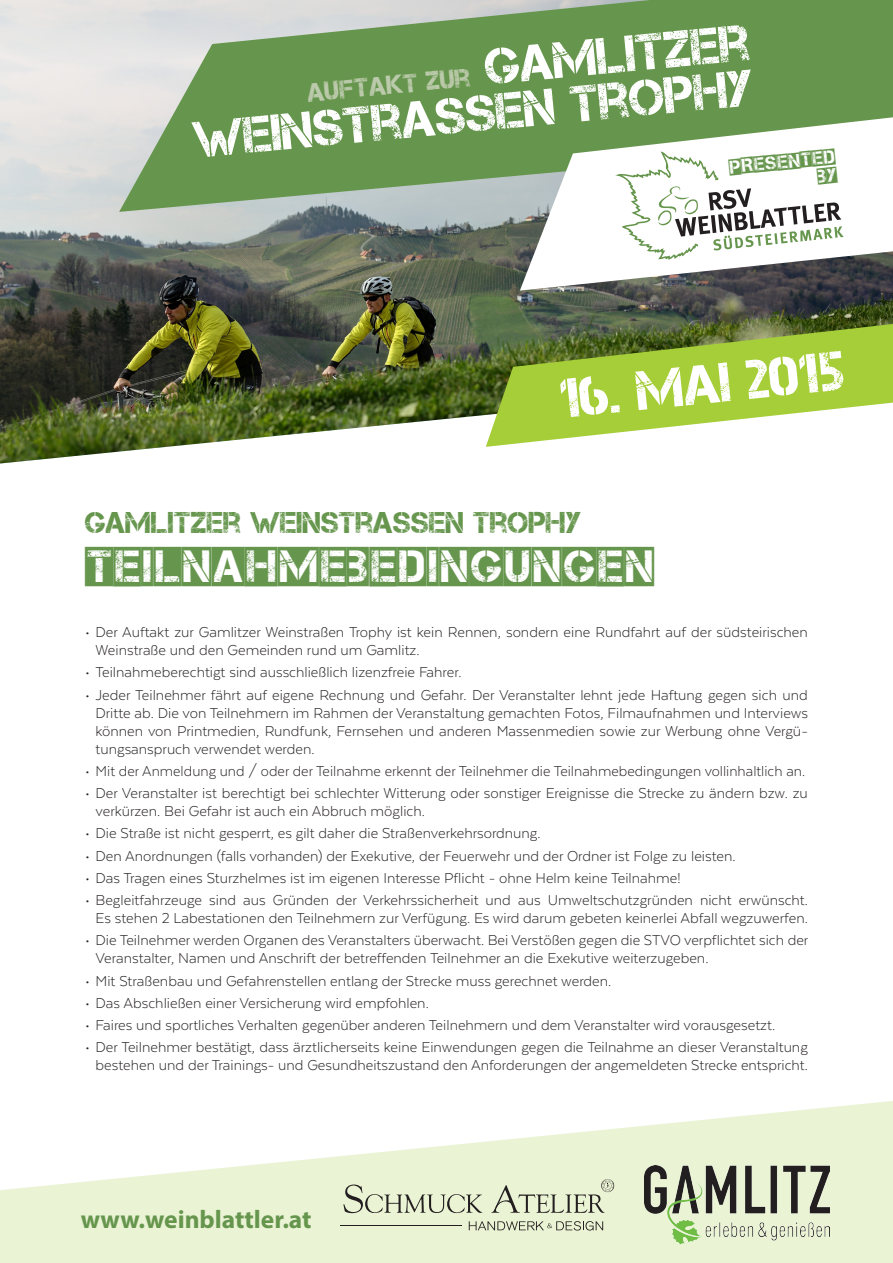
<style>
.page{position:relative;width:893px;height:1263px;background:#fff}
.page>*{position:absolute;margin:0;border:0;box-sizing:border-box;transform-origin:0 0}
.t1{font:51px "Captureit";color:#fff}
.t2{font:45px "Captureit 2";letter-spacing:.005em;color:#66964d}
.t3{font:30px "Captureit";letter-spacing:.005em;color:#66964d}
.t4{font:26.1px "Captureit";color:#bbcaab}
.t5{font:700 25.5px "Myriad Pro";color:#66964d}
.t6{font:18.45px "Captureit 2";color:#66964d}
.t7{font:300 16.5px/18px "Texta";color:#231f20}
.s1{font-size:51px;color:#fff}
</style>
<div class="page">
<img style="left:0;top:0;width:893px;height:463px">
<svg style="left:119px;top:0;width:774px;height:212px;background:#7ea46c"></svg>
<svg style="left:0;top:1101px;width:893px;height:162px;fill:#eaf3d4"></svg>
<img style="left:644px;top:1165px;width:186px;height:79px">
<svg style="left:469px;top:1221px;width:134px;height:9px"></svg>
<svg style="left:343px;top:1184px;width:140px;height:29px;background:#cbd2b8"></svg>
<svg style="left:491px;top:1179px;width:123px;height:34px;background:#cfd6bb"></svg>
<hr style="left:341px;top:1225px;width:121px;height:1px;background:#231f20">
<svg style="left:520px;top:117px;width:373px;height:174px"></svg>
<svg style="left:486px;top:324px;width:407px;height:123px"></svg>
<svg style="left:560px;top:351px;width:283px;height:66px"></svg>
<svg style="left:612px;top:150px;width:232px;height:110px"></svg>
<p class="t4" style="left:306px;top:78px;width:446px;rotate:-5deg">AUFTAKT ZUR <span class="s1">GAMLITZER</span></p>
<p class="t1" style="left:190px;top:110px;width:565px;rotate:-5deg">WEINSTRASSEN TROPHY</p>
<p class="t6" style="left:728px;top:159px;width:108px;rotate:-6deg">presented</p>
<p class="t3" style="left:85px;top:506px;width:498px">GAMLITZER WEINSTRASSEN TROPHY</p>
<p class="t2" style="left:85px;top:546px;width:571px">TEILNAHMEBEDINGUNGEN</p>
<p class="t7" style="left:96px;top:623px;width:714px;text-indent:-10px">• Der Auftakt zur Gamlitzer Weinstraßen Trophy ist kein Rennen, sondern eine Rundfahrt auf der südsteirischen<br>Weinstraße und den Gemeinden rund um Gamlitz.</p>
<p class="t7" style="left:85px;top:663px;width:378px">• Teilnahmeberechtigt sind ausschließlich lizenzfreie Fahrer.</p>
<p class="t7" style="left:96px;top:685px;width:714px;text-align:justify;text-indent:-10px">• Jeder Teilnehmer fährt auf eigene Rechnung und Gefahr. Der Veranstalter lehnt jede Haftung gegen sich und Dritte ab. Die von Teilnehmern im Rahmen der Veranstaltung gemachten Fotos, Filmaufnahmen und Interviews können von Printmedien, Rundfunk, Fernsehen und anderen Massenmedien sowie zur Werbung ohne Vergü&shy;tungsanspruch verwendet werden.</p>
<p class="t7" style="left:85px;top:762px;width:722px">• Mit der Anmeldung und / oder der Teilnahme erkennt der Teilnehmer die Teilnahmebedingungen vollinhaltlich an.</p>
<p class="t7" style="left:96px;top:784px;width:714px;text-indent:-10px">• Der Veranstalter ist berechtigt bei schlechter Witterung oder sonstiger Ereignisse die Strecke zu ändern bzw. zu verkürzen. Bei Gefahr ist auch ein Abbruch möglich.</p>
<p class="t7" style="left:85px;top:824px;width:457px">• Die Straße ist nicht gesperrt, es gilt daher die Straßenverkehrsordnung.</p>
<p class="t7" style="left:85px;top:846px;width:652px">• Den Anordnungen (falls vorhanden) der Exekutive, der Feuerwehr und der Ordner ist Folge zu leisten.</p>
<p class="t7" style="left:85px;top:869px;width:597px">• Das Tragen eines Sturzhelmes ist im eigenen Interesse Pflicht - ohne Helm keine Teilnahme!</p>
<p class="t7" style="left:85px;top:891px;width:724px;text-align:right">• Begleitfahrzeuge sind aus Gründen der Verkehrssicherheit und aus Umweltschutzgründen nicht erwünscht.<br>Es stehen 2 Labestationen den Teilnehmern zur Verfügung. Es wird darum gebeten keinerlei Abfall wegzuwerfen.</p>
<p class="t7" style="left:96px;top:931px;width:714px;text-indent:-10px">• Die Teilnehmer werden Organen des Veranstalters überwacht. Bei Verstößen gegen die STVO verpflichtet sich der<br>Veranstalter, Namen und Anschrift der betreffenden Teilnehmer an die Exekutive weiterzugeben.</p>
<p class="t7" style="left:85px;top:971px;width:528px">• Mit Straßenbau und Gefahrenstellen entlang der Strecke muss gerechnet werden.</p>
<p class="t7" style="left:85px;top:994px;width:345px">• Das Abschließen einer Versicherung wird empfohlen.</p>
<p class="t7" style="left:85px;top:1016px;width:692px">• Faires und sportliches Verhalten gegenüber anderen Teilnehmern und dem Veranstalter wird vorausgesetzt.</p>
<p class="t7" style="left:85px;top:1038px;width:724px;text-align:right">• Der Teilnehmer bestätigt, dass ärztlicherseits keine Einwendungen gegen die Teilnahme an dieser Veranstaltung bestehen und der Trainings- und Gesundheitszustand den Anforderungen der angemeldeten Strecke entspricht.</p>
<p class="t5" style="left:81px;top:1202px;width:232px">www.weinblattler.at</p>
</div>
